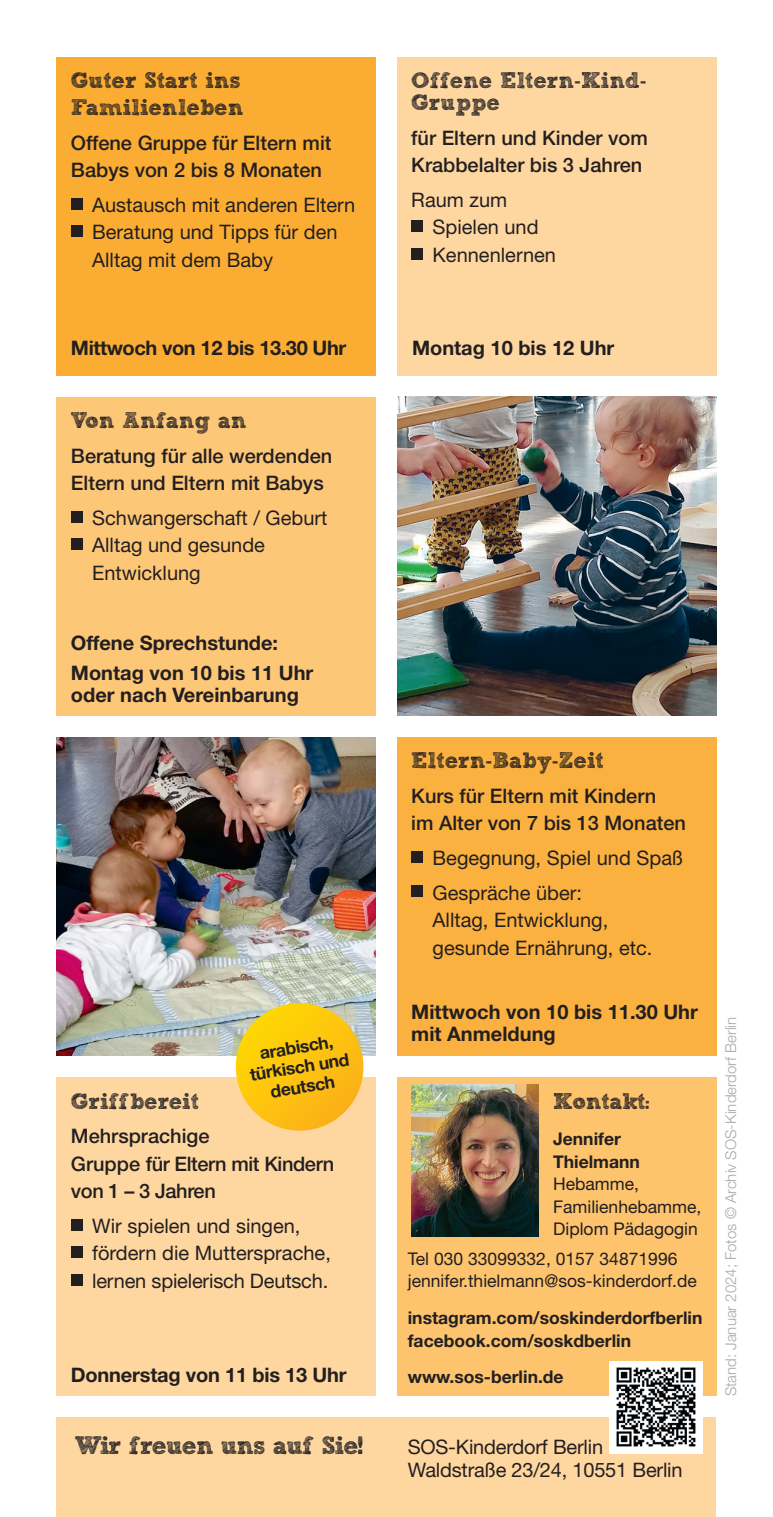
<style>
.page{position:relative;width:773px;height:1517px;background:#fff}
.page>*{position:absolute;margin:0;border:0;box-sizing:border-box;transform-origin:0 0}
.t1{font:700 25px "Sketch Block";letter-spacing:-.03em;color:#231f20}
.t2{font:700 22.5px/22.5px "Sketch Block";color:#231f20}
.t3{font:20px/27.5px "Helvetica Neue LT Pro";color:#231f20}
.t4{font:500 20px/27.5px "Helvetica Neue LT Pro";color:#231f20}
.t5{font:700 20px/29.5px "Helvetica Neue LT Pro";color:#231f20}
.t6{font:500 20px/27.5px "Helvetica Neue LT Pro";letter-spacing:-.02em;color:#231f20}
.t7{font:700 20px "Helvetica Neue LT Pro";letter-spacing:-.02em;color:#231f20}
.t8{font:700 17.5px/20px "Helvetica Neue LT Pro";color:#231f20}
.t9{font:17.5px/22.5px "Helvetica Neue LT Pro";color:#231f20}
.t10{font:300 15px "Helvetica Neue LT Pro";color:#a8a9ad}
</style>
<div class="page">
<div style="left:397px;top:57px;width:319px;height:319px;background:#fed7a0"></div>
<div style="left:411px;top:221px;width:11px;height:11px;background:#231f20"></div>
<div style="left:411px;top:248px;width:11px;height:11px;background:#231f20"></div>
<img style="left:397px;top:397px;width:319px;height:318px">
<div style="left:397px;top:737px;width:319px;height:319px;background:#fbb13f"></div>
<div style="left:411px;top:851px;width:11px;height:11px;background:#231f20"></div>
<div style="left:411px;top:885px;width:11px;height:12px;background:#231f20"></div>
<img style="left:57px;top:737px;width:319px;height:319px">
<div style="left:57px;top:1077px;width:319px;height:319px;background:#fed7a0"></div>
<div style="left:71px;top:1219px;width:11px;height:11px;background:#231f20"></div>
<div style="left:71px;top:1246px;width:11px;height:11px;background:#231f20"></div>
<div style="left:71px;top:1274px;width:11px;height:11px;background:#231f20"></div>
<div style="left:236px;top:1003px;width:127px;height:127px;background:linear-gradient(to right,#fed206,#fcb616);border-radius:64px"></div>
<div style="left:57px;top:397px;width:319px;height:319px;background:#fdc778"></div>
<div style="left:71px;top:511px;width:11px;height:11px;background:#231f20"></div>
<div style="left:71px;top:538px;width:11px;height:12px;background:#231f20"></div>
<div style="left:57px;top:57px;width:319px;height:319px;background:#fbad33"></div>
<div style="left:71px;top:198px;width:11px;height:11px;background:#231f20"></div>
<div style="left:71px;top:226px;width:11px;height:11px;background:#231f20"></div>
<div style="left:397px;top:1077px;width:319px;height:319px;background:#fdc36d"></div>
<div style="left:57px;top:1417px;width:659px;height:100px;background:#fed7a0"></div>
<img style="left:411px;top:1084px;width:128px;height:153px">
<img style="left:609px;top:1361px;width:93px;height:92px">
<p class="t2" style="left:71px;top:66px;width:174px;line-height:27.5px">Guter Start ins<br>Familienleben</p>
<p class="t4" style="left:71px;top:129px;width:262px">Offene Gruppe für Eltern mit<br>Babys von 2 bis 8 Monaten</p>
<p class="t3" style="left:92px;top:191px;width:265px">Austausch mit anderen Eltern<br>Beratung und Tipps für den<br>Alltag mit dem Baby</p>
<p class="t2" style="left:411px;top:69px;width:237px">Offene Eltern-Kind-<br>Gruppe</p>
<p class="t4" style="left:411px;top:124px;width:238px">für Eltern und Kinder vom<br>Krabbelalter bis 3 Jahren</p>
<p class="t3" style="left:432px;top:186px;width:125px;text-indent:-21px">Raum zum<br>Spielen und<br>Kennenlernen</p>
<p class="t7" style="left:71px;top:335px;width:277px">Mittwoch von 12 bis 13.30 Uhr</p>
<p class="t2" style="left:71px;top:409px;width:177px">Von Anfang an</p>
<p class="t4" style="left:71px;top:441px;width:263px">Beratung für alle werdenden<br>Eltern und Eltern mit Babys</p>
<p class="t3" style="left:92px;top:503px;width:237px">Schwangerschaft / Geburt<br>Alltag und gesunde<br>Entwicklung</p>
<p class="t5" style="left:71px;top:628px;width:244px">Offene Sprechstunde:<br>Montag von 10 bis 11 Uhr</p>
<p class="t5" style="left:71px;top:680px;width:229px">oder nach Vereinbarung</p>
<p class="t8" style="left:245px;top:1044px;width:102px;text-align:center;rotate:-9deg">arabisch, türkisch und deutsch</p>
<p class="t2" style="left:71px;top:1089px;width:129px">Griffbereit</p>
<p class="t6" style="left:71px;top:1122px;width:265px">Mehrsprachige<br>Gruppe für Eltern mit Kindern von 1 – 3 Jahren</p>
<p class="t3" style="left:92px;top:1211px;width:240px">Wir spielen und singen, fördern die Muttersprache, lernen spielerisch Deutsch.</p>
<p class="t5" style="left:71px;top:1360px;width:277px">Donnerstag von 11 bis 13 Uhr</p>
<p class="t5" style="left:412px;top:332px;width:204px">Montag 10 bis 12 Uhr</p>
<p class="t2" style="left:411px;top:749px;width:194px">Eltern-Baby-Zeit</p>
<p class="t4" style="left:411px;top:782px;width:276px">Kurs für Eltern mit Kindern<br>im Alter von 7 bis 13 Monaten</p>
<p class="t3" style="left:432px;top:840px;width:252px;line-height:34.5px">Begegnung, Spiel und Spaß<br>Gespräche über:</p>
<p class="t3" style="left:432px;top:905px;width:221px">Alltag, Entwicklung, gesunde Ernährung, etc.</p>
<p class="t5" style="left:411px;top:1000px;width:288px;line-height:22.5px">Mittwoch von 10 bis 11.30 Uhr mit Anmeldung</p>
<p class="t2" style="left:553px;top:1089px;width:98px">Kontakt:</p>
<p class="t8" style="left:553px;top:1127px;width:88px;line-height:22.5px">Jennifer<br>Thielmann</p>
<p class="t9" style="left:553px;top:1172px;width:150px">Hebamme,<br>Familienhebamme,<br>Diplom Pädagogin</p>
<p class="t9" style="left:407px;top:1247px;width:290px">Tel 030 33099332, 0157 34871996 jennifer.thielmann@sos-kinderdorf.de</p>
<p class="t8" style="left:407px;top:1306px;width:296px;line-height:22.5px">instagram.com/soskinderdorfberlin facebook.com/soskdberlin</p>
<p class="t8" style="left:407px;top:1366px;width:157px">www.sos-berlin.de</p>
<p class="t1" style="left:74px;top:1430px;width:290px">Wir freuen uns auf Sie!</p>
<p class="t3" style="left:407px;top:1435px;width:276px;line-height:22.5px">SOS-Kinderdorf Berlin<br>Waldstraße 23/24, 10551 Berlin</p>
<p class="t10" style="left:721px;top:1396px;width:381px;rotate:-90deg">Stand: Januar 2024; Fotos © Archiv SOS-Kinderdorf Berlin</p>
</div>
